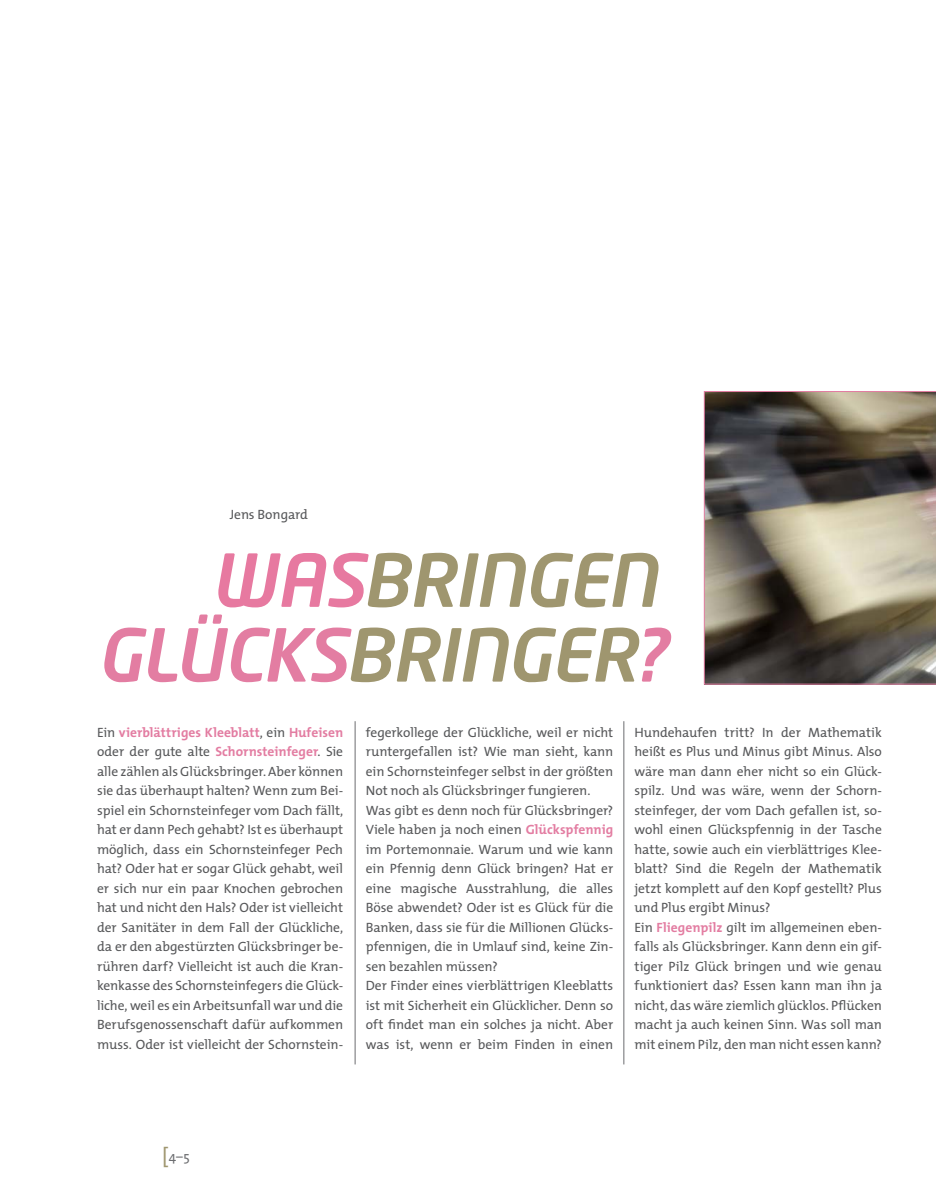
<style>
.page{position:relative;width:936px;height:1191px;background:#fff}
.page>*{position:absolute;margin:0;border:0;box-sizing:border-box;transform-origin:0 0}
.Headline_1{font:italic 500 72px "Neo Tech Pro";letter-spacing:-.025em;color:#e37da2}
.Headline_1-2{font:italic 500 72px "Neo Tech Pro";letter-spacing:-.02em;color:#9f966f}
.Interview_Fragen{font:13.5px/19.5px "The Mix";letter-spacing:-.005em;color:#57585a;text-align:justify}
.t1{font:13.5px "The Mix";color:#6c6d70}
.s1{color:#e779a0}
.s2{color:#9f966f}
.s3{font-weight:700;color:#e37da2}
.s4{font-size:21px;color:#9f966f}
</style>
<div class="page">
<hr style="left:355px;top:721px;width:1px;height:343px;background:#6c6d70">
<hr style="left:623px;top:721px;width:1px;height:343px;background:#6c6d70">
<svg style="left:704px;top:391px;width:231px;height:293px;background:#726b5f"></svg>
<p class="Interview_Fragen" style="left:230px;top:505px;width:80px">Jens Bongard</p>
<p class="Headline_1-2" style="left:210px;top:535px;width:449px"><span class="s1">WAS</span>BRINGEN</p>
<p class="Headline_1" style="left:97px;top:609px;width:570px">GLÜCKS<span class="s2">BRINGER</span>?</p>
<p class="Interview_Fragen" style="left:97px;top:722px;width:248px">Ein <span class="s3">vierblättriges Kleeblatt</span>, ein <span class="s3">Hufeisen </span>oder der gute alte <span class="s3">Schornsteinfeger</span>. Sie alle zählen als Glücksbringer. Aber können sie das überhaupt halten? Wenn zum Bei&shy;spiel ein Schornsteinfeger vom Dach fällt, hat er dann Pech gehabt? Ist es überhaupt möglich, dass ein Schornsteinfeger Pech hat? Oder hat er sogar Glück gehabt, weil er sich nur ein paar Knochen gebrochen hat und nicht den Hals? Oder ist vielleicht der Sanitäter in dem Fall der Glückliche, da er den abgestürzten Glücksbringer be&shy;rühren darf? Vielleicht ist auch die Kran&shy;kenkasse des Schornsteinfegers die Glück&shy;liche, weil es ein Arbeitsunfall war und die Berufsgenossenschaft dafür aufkommen muss. Oder ist vielleicht der Schornstein-</p>
<p class="Interview_Fragen" style="left:366px;top:722px;width:249px">fegerkollege der Glückliche, weil er nicht runtergefallen ist? Wie man sieht, kann ein Schornsteinfeger selbst in der größten Not noch als Glücksbringer fungieren.</p>
<p class="Interview_Fragen" style="left:366px;top:800px;width:249px">Was gibt es denn noch für Glücksbringer?<br>Viele haben ja noch einen <span class="s3">Glückspfennig </span>im Portemonnaie. Warum und wie kann ein Pfennig denn Glück bringen? Hat er eine magische Ausstrahlung, die alles Böse abwendet? Oder ist es Glück für die Banken, dass sie für die Millionen Glücks&shy;pfennigen, die in Umlauf sind, keine Zin&shy;sen bezahlen müssen?</p>
<p class="Interview_Fragen" style="left:366px;top:975px;width:249px">Der Finder eines vierblättrigen Kleeblatts ist mit Sicherheit ein Glücklicher. Denn so oft findet man ein solches ja nicht. Aber was ist, wenn er beim Finden in einen</p>
<p class="Interview_Fragen" style="left:634px;top:722px;width:249px">Hundehaufen tritt? In der Mathematik heißt es Plus und Minus gibt Minus. Also wäre man dann eher nicht so ein Glück&shy;spilz. Und was wäre, wenn der Schorn&shy;steinfeger, der vom Dach gefallen ist, so&shy;wohl einen Glückspfennig in der Tasche hatte, sowie auch ein vierblättriges Klee&shy;blatt? Sind die Regeln der Mathematik jetzt komplett auf den Kopf gestellt? Plus und Plus ergibt Minus?</p>
<p class="Interview_Fragen" style="left:634px;top:917px;width:249px">Ein <span class="s3">Fliegenpilz</span> gilt im allgemeinen eben&shy;falls als Glücksbringer. Kann denn ein gif&shy;tiger Pilz Glück bringen und wie genau funktioniert das? Essen kann man ihn ja nicht, das wäre ziemlich glücklos. Pflücken macht ja auch keinen Sinn. Was soll man mit einem Pilz, den man nicht essen kann?</p>
<p class="t1" style="left:162px;top:1144px;width:29px"><span class="s4">[</span>4–5</p>
</div>
